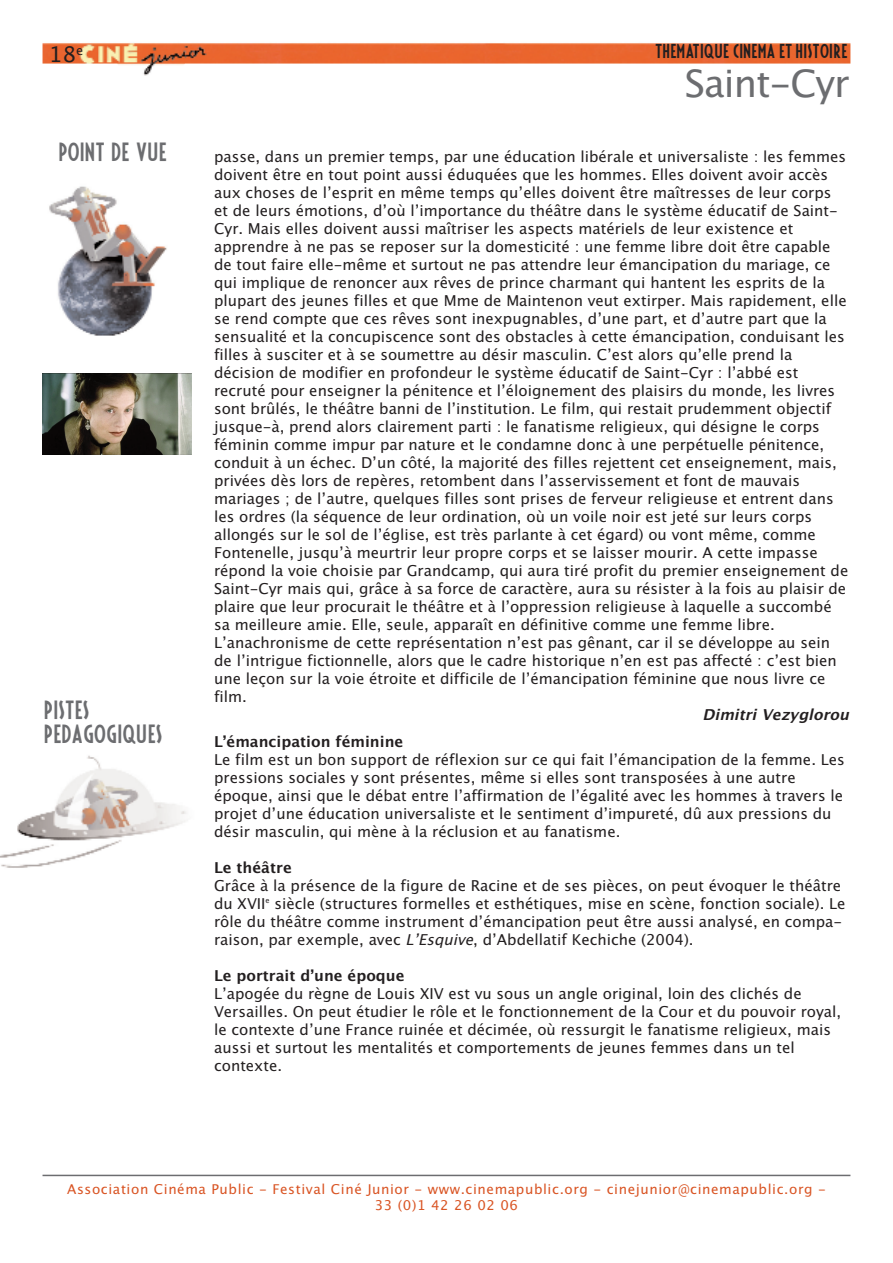
<style>
.page{position:relative;width:893px;height:1263px;background:#fff}
.page>*{position:absolute;margin:0;border:0;box-sizing:border-box;transform-origin:0 0}
.t1{font:37.65px "Lucida Grande";letter-spacing:-.025em;color:#6c6d70}
.t2{font:21.45px "Lucida Grande";color:#231f20}
.t3{font:21px "Fiesta";letter-spacing:.04em;color:#6c6d70}
.t4{font:16.05px "Fiesta";letter-spacing:.04em;color:#231f20}
.t5{font:15px/18px "Lucida Grande";color:#231f20}
.t6{font:700 15px "Lucida Grande";color:#231f20}
.t7{font:italic 700 15px "Lucida Grande";color:#231f20}
.t8{font:13.5px/16.2px "Lucida Grande";letter-spacing:.045em;color:#d95423;text-align:center}
.s1{font-style:italic}
</style>
<div class="page">
<img style="left:43px;top:43px;width:807px;height:33px">
<hr style="left:43px;top:1175px;width:807px;height:1px;background:#6c6d70">
<img style="left:49px;top:186px;width:118px;height:150px">
<img style="left:43px;top:374px;width:148px;height:80px">
<img style="left:0;top:755px;width:187px;height:113px">
<h2 class="t2" style="left:49px;top:42px;width:36px">18<sup>e</sup></h2>
<p class="t4" style="left:656px;top:41px;width:193px">THEMATIQUE CINEMA ET HISTOIRE</p>
<h1 class="t1" style="left:685px;top:62px;width:166px">Saint-Cyr</h1>
<h3 class="t3" style="left:58px;top:139px;width:110px">POINT DE VUE</h3>
<p class="t5" style="left:214px;top:148px;width:636px">passe, dans un premier temps, par une éducation libérale et universaliste : les femmes doivent être en tout point aussi éduquées que les hommes. Elles doivent avoir accès aux choses de l’esprit en même temps qu’elles doivent être maîtresses de leur corps et de leurs émotions, d’où l’importance du théâtre dans le système éducatif de Saint-Cyr. Mais elles doivent aussi maîtriser les aspects matériels de leur existence et apprendre à ne pas se reposer sur la domesticité : une femme libre doit être capable de tout faire elle-même et surtout ne pas attendre leur émancipation du mariage, ce qui implique de renoncer aux rêves de prince charmant qui hantent les esprits de la plupart des jeunes filles et que Mme de Maintenon veut extirper. Mais rapidement, elle se rend compte que ces rêves sont inexpugnables, d’une part, et d’autre part que la sensualité et la concupiscence sont des obstacles à cette émancipation, conduisant les filles à susciter et à se soumettre au désir masculin. C’est alors qu’elle prend la décision de modifier en profondeur le système éducatif de Saint-Cyr : l’abbé est recruté pour enseigner la pénitence et l’éloignement des plaisirs du monde, les livres sont brûlés, le théâtre banni de l’institution. Le film, qui restait prudemment objectif jusque-à, prend alors clairement parti : le fanatisme religieux, qui désigne le corps féminin comme impur par nature et le condamne donc à une perpétuelle pénitence, conduit à un échec. D’un côté, la majorité des filles rejettent cet enseignement, mais, privées dès lors de repères, retombent dans l’asservissement et font de mauvais mariages ; de l’autre, quelques filles sont prises de ferveur religieuse et entrent dans les ordres (la séquence de leur ordination, où un voile noir est jeté sur leurs corps allongés sur le sol de l’église, est très parlante à cet égard) ou vont même, comme Fontenelle, jusqu’à meurtrir leur propre corps et se laisser mourir. A cette impasse répond la voie choisie par Grandcamp, qui aura tiré profit du premier enseignement de Saint-Cyr mais qui, grâce à sa force de caractère, aura su résister à la fois au plaisir de plaire que leur procurait le théâtre et à l’oppression religieuse à laquelle a succombé sa meilleure amie. Elle, seule, apparaît en définitive comme une femme libre.<br>L’anachronisme de cette représentation n’est pas gênant, car il se développe au sein de l’intrigue fictionnelle, alors que le cadre historique n’en est pas affecté : c’est bien une leçon sur la voie étroite et difficile de l’émancipation féminine que nous livre ce film.</p>
<h3 class="t3" style="left:44px;top:697px;width:47px">PISTES</h3>
<p class="t7" style="left:702px;top:706px;width:153px">Dimitri Vezyglorou</p>
<h3 class="t3" style="left:44px;top:721px;width:120px">PEDAGOGIQUES</h3>
<p class="t6" style="left:214px;top:733px;width:191px">L’émancipation féminine</p>
<p class="t5" style="left:214px;top:750px;width:632px">Le film est un bon support de réflexion sur ce qui fait l’émancipation de la femme. Les pressions sociales y sont présentes, même si elles sont transposées à une autre époque, ainsi que le débat entre l’affirmation de l’égalité avec les hommes à travers le projet d’une éducation universaliste et le sentiment d’impureté, dû aux pressions du désir masculin, qui mène à la réclusion et au fanatisme.</p>
<p class="t6" style="left:214px;top:859px;width:79px">Le théâtre</p>
<p class="t5" style="left:214px;top:876px;width:633px">Grâce à la présence de la figure de Racine et de ses pièces, on peut évoquer le théâtre du XVII<sup>e</sup> siècle (structures formelles et esthétiques, mise en scène, fonction sociale). Le rôle du théâtre comme instrument d’émancipation peut être aussi analysé, en compa&shy;raison, par exemple, avec <span class="s1">L’Esquive</span>, d’Abdellatif Kechiche (2004).</p>
<p class="t6" style="left:214px;top:967px;width:192px">Le portrait d’une époque</p>
<p class="t5" style="left:214px;top:984px;width:629px">L’apogée du règne de Louis XIV est vu sous un angle original, loin des clichés de Versailles. On peut étudier le rôle et le fonctionnement de la Cour et du pouvoir royal, le contexte d’une France ruinée et décimée, où ressurgit le fanatisme religieux, mais aussi et surtout les mentalités et comportements de jeunes femmes dans un tel contexte.</p>
<p class="t8" style="left:67px;top:1181px;width:760px">Association Cinéma Public - Festival Ciné Junior - www.cinemapublic.org - cinejunior@cinemapublic.org -<br>33 (0)1 42 26 02 06</p>
</div>
